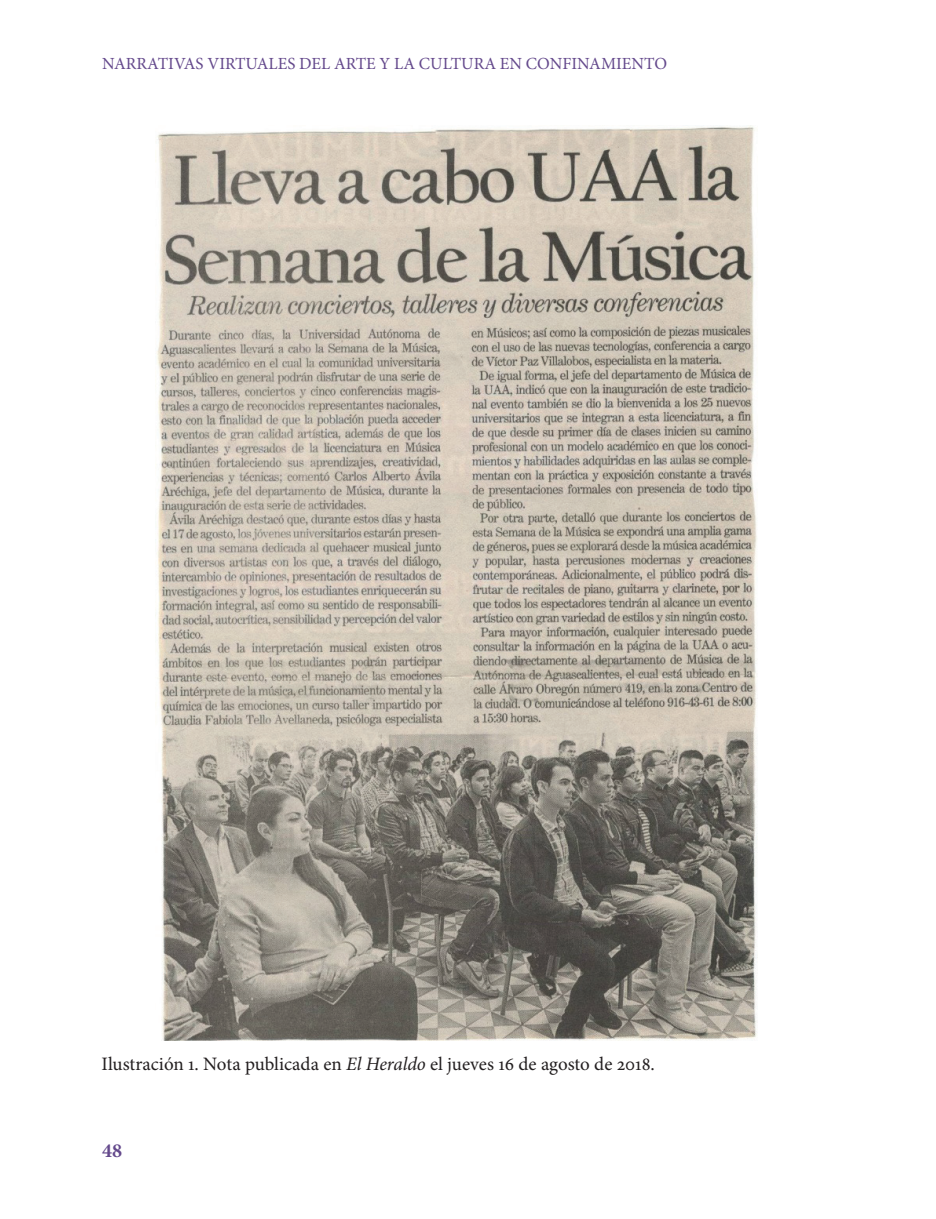
<style>
.page{position:relative;width:936px;height:1219px;background:#fff}
.page>*{position:absolute;margin:0;border:0;box-sizing:border-box;transform-origin:0 0}
.t1{font:700 20px "Minion Pro";color:#64498c}
.t2{font:19px "Minion Pro";letter-spacing:-.005em;color:#231f20}
.t3{font:17px "Minion Pro";color:#64498c}
.s1{font-style:italic}
</style>
<div class="page">
<img style="left:155px;top:125px;width:602px;height:916px">
<p class="t3" style="left:102px;top:52px;width:566px">NARRATIVAS VIRTUALES DEL ARTE Y LA CULTURA EN CONFINAMIENTO</p>
<p class="t2" style="left:102px;top:1051px;width:554px">Ilustración 1. Nota publicada en <span class="s1">El Heraldo</span> el jueves 16 de agosto de 2018.</p>
<p class="t1" style="left:102px;top:1137px;width:21px">48</p>
</div>
